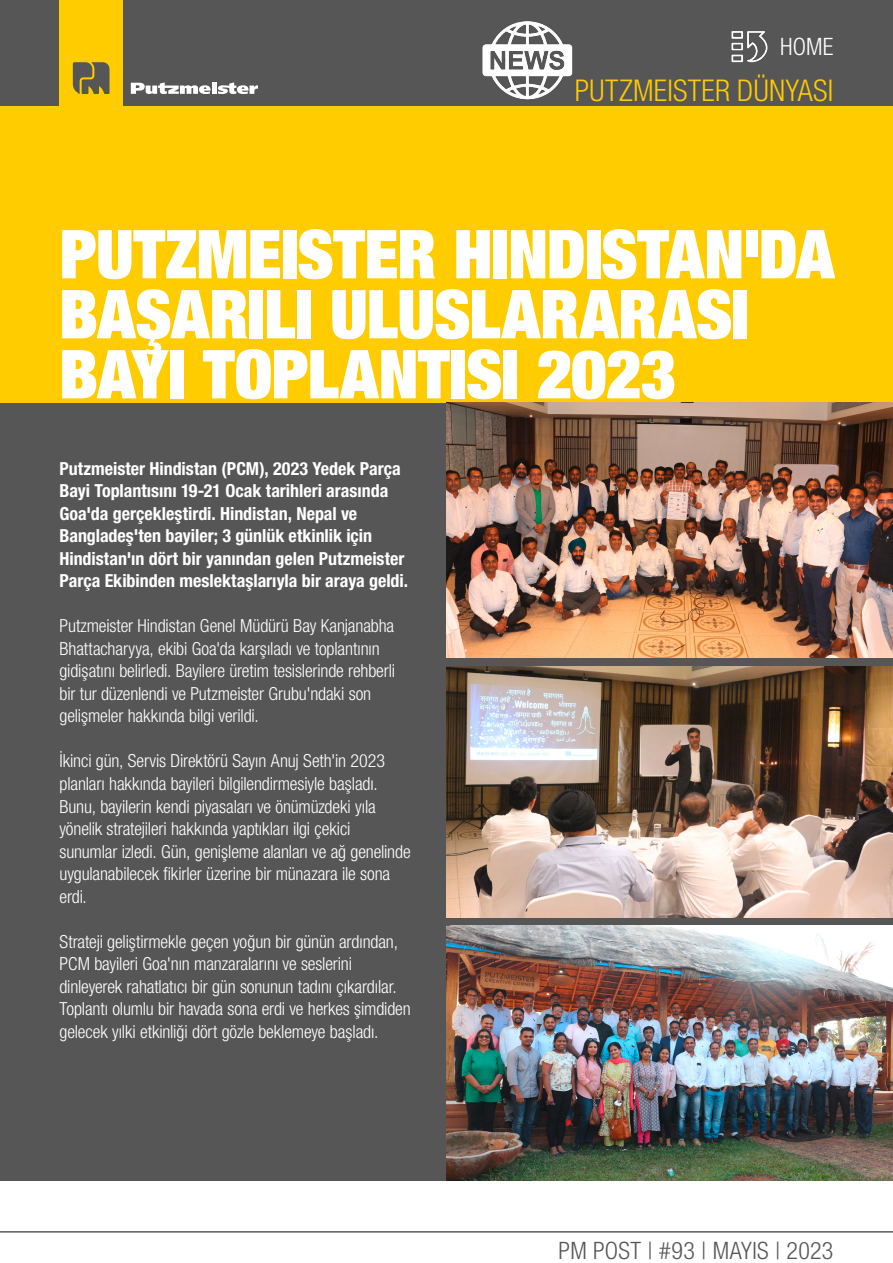
<style>
.page{position:relative;width:893px;height:1263px;background:#fff}
.page>*{position:absolute;margin:0;border:0;box-sizing:border-box;transform-origin:0 0}
.t1{font:900 condensed 67.5px/60px "Helvetica Neue LT Pro";letter-spacing:-.01em;color:#fff}
.t2{font:300 condensed 30px "Helvetica Neue LT Pro";letter-spacing:.01em;color:#fc0}
.t3{font:300 condensed 24px "Helvetica Neue LT Pro";letter-spacing:.015em;color:#565656}
.t4{font:300 condensed 24px "Helvetica Neue LT Pro";color:#fff}
.t5{font:300 condensed 18px/22.5px "Helvetica Neue LT Pro";letter-spacing:-.01em;color:#fff}
.t6{font:700 condensed 18px/22.5px "Helvetica Neue LT Pro";color:#fff}
</style>
<div class="page">
<div style="left:0;top:398px;width:893px;height:783px;background:#565656"></div>
<div style="left:0;top:105px;width:893px;height:298px;background:#fc0"></div>
<div style="left:0;top:0;width:893px;height:105px;background:#565656"></div>
<svg style="left:0;top:1231px;width:893px;height:2px;background:#828282"></svg>
<div style="left:60px;top:0;width:63px;height:105px;background:#fc0"></div>
<svg style="left:73px;top:62px;width:37px;height:32px"></svg>
<svg style="left:131px;top:82px;width:127px;height:12px"></svg>
<img style="left:731px;top:31px;width:37px;height:32px">
<img style="left:446px;top:403px;width:447px;height:255px">
<img style="left:446px;top:666px;width:447px;height:251px">
<img style="left:446px;top:926px;width:447px;height:255px">
<img style="left:482px;top:21px;width:91px;height:79px">
<h3 class="t4" style="left:780px;top:33px;width:55px">HOME</h3>
<h2 class="t2" style="left:575px;top:73px;width:260px">PUTZMEISTER DÜNYASI</h2>
<h1 class="t1" style="left:60px;top:223px;width:777px">PUTZMEISTER HINDISTAN'DA<br>BAŞARILI ULUSLARARASI<br>BAYI TOPLANTISI 2023</h1>
<p class="t6" style="left:60px;top:457px;width:350px">Putzmeister Hindistan (PCM), 2023 Yedek Parça Bayi Toplantısını 19-21 Ocak tarihleri arasında Goa'da gerçekleştirdi. Hindistan, Nepal ve Bangladeş'ten bayiler; 3 günlük etkinlik için Hindistan'ın dört bir yanından gelen Putzmeister Parça Ekibinden meslektaşlarıyla bir araya geldi.</p>
<p class="t5" style="left:60px;top:615px;width:337px">Putzmeister Hindistan Genel Müdürü Bay Kanjanabha Bhattacharyya, ekibi Goa'da karşıladı ve toplantının gidişatını belirledi. Bayilere üretim tesislerinde rehberli bir tur düzenlendi ve Putzmeister Grubu'ndaki son gelişmeler hakkında bilgi verildi.</p>
<p class="t5" style="left:60px;top:750px;width:353px">İkinci gün, Servis Direktörü Sayın Anuj Seth'in 2023 planları hakkında bayileri bilgilendirmesiyle başladı.<br>Bunu, bayilerin kendi piyasaları ve önümüzdeki yıla yönelik stratejileri hakkında yaptıkları ilgi çekici sunumlar izledi. Gün, genişleme alanları ve ağ genelinde uygulanabilecek fikirler üzerine bir münazara ile sona erdi.</p>
<p class="t5" style="left:60px;top:930px;width:353px">Strateji geliştirmekle geçen yoğun bir günün ardından, PCM bayileri Goa'nın manzaralarını ve seslerini dinleyerek rahatlatıcı bir gün sonunun tadını çıkardılar.<br>Toplantı olumlu bir havada sona erdi ve herkes şimdiden gelecek yılki etkinliği dört gözle beklemeye başladı.</p>
<h3 class="t3" style="left:559px;top:1236px;width:276px">PM POST | #93 | MAYIS | 2023</h3>
</div>
